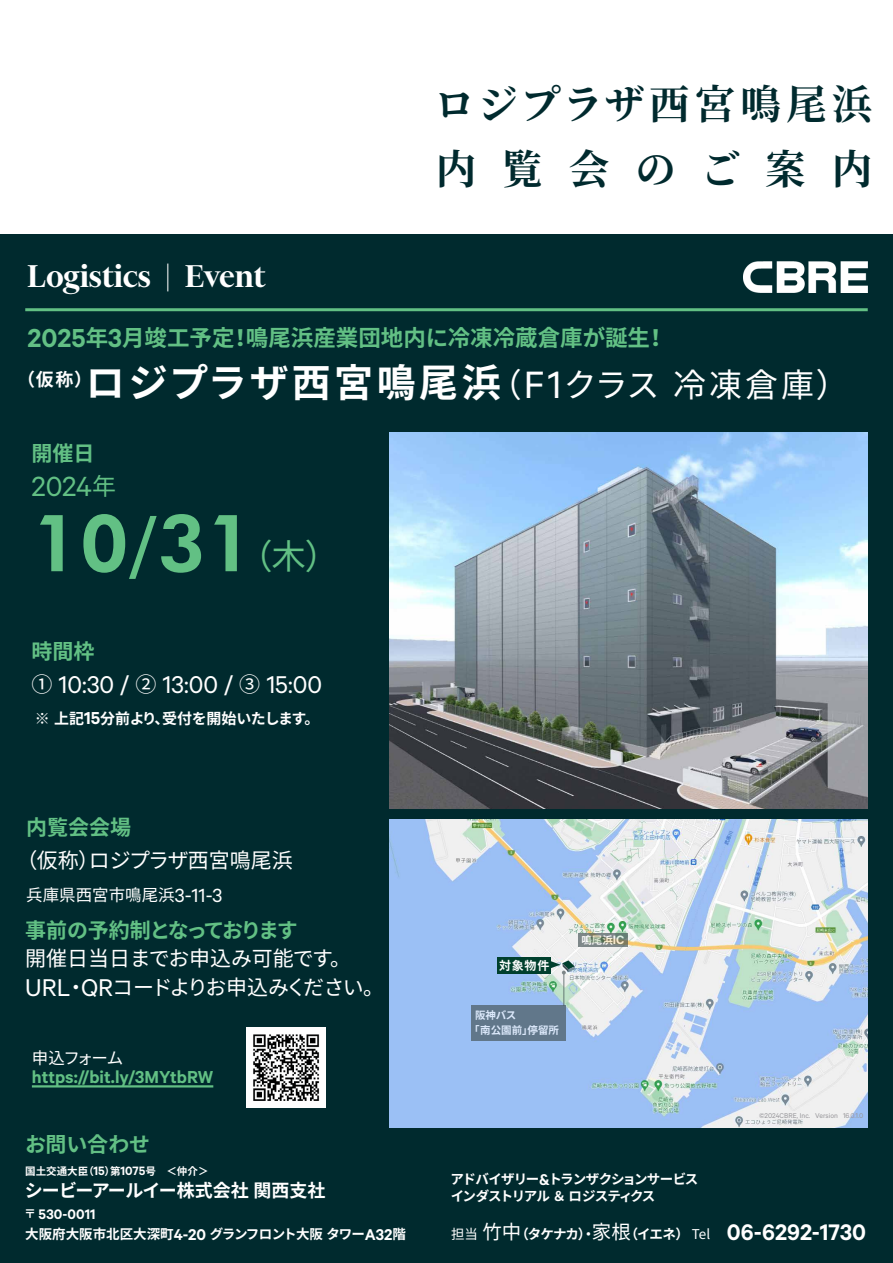
<style>
.page{position:relative;width:893px;height:1263px;background:#fff}
.page>*{position:absolute;margin:0;border:0;box-sizing:border-box;transform-origin:0 0}
.t1{font:800 79.2px "Futura BT";color:#62c084}
.t2{font:700 40.5px/64.5px "Noto Serif CJ Kjp";letter-spacing:.125em;color:#002a2e}
.t3{font:700 39px "Noto Sans CJ Kjp";letter-spacing:.09em;color:#fff}
.t4{font:600 36px "Financier Display";color:#fff}
.t5{font:34.5px "Noto Sans CJ Kjp";color:#62c084}
.t6{font:31.2px "Calibre";color:#62c084}
.t7{font:27.3px "Calibre";color:#fff}
.t8{font:700 22.5px "Noto Sans CJ Kjp";color:#62c084}
.t9{font:21px/28.5px "Noto Sans CJ Kjp";letter-spacing:-.02em;color:#fff}
.t10{font:700 21px "Noto Sans CJ Kjp";letter-spacing:-.005em;color:#62c084}
.t11{font:700 21px "Noto Sans CJ Kjp";letter-spacing:-.1em;color:#62c084}
.t12{font:600 19.5px "Calibre";color:#62c084}
.t13{font:700 18px "Noto Sans CJ Kjp";letter-spacing:-.025em;color:#fff}
.t14{font:16.5px "Noto Sans CJ Kjp";color:#fff}
.t15{font:600 15.6px "Calibre";color:#fff}
.t16{font:700 15px "Noto Sans CJ Kjp";letter-spacing:-.025em;color:#fff}
.t17{font:700 13.5px/16.5px "Noto Sans CJ Kjp";letter-spacing:-.06em;color:#fff}
.t18{font:700 13.5px "Noto Sans CJ Kjp";color:#fff}
.t19{font:700 12px "Noto Sans CJ Kjp";color:#fff}
.t20{font:700 10.5px/15px "Noto Sans CJ Kjp";color:#fff}
.t21{font:7.8px "Calibre";color:#97969a}
.s1{font-weight:400}
.s2{font-family:"Calibre";font-weight:600;font-size:29.25px}
.s3{font-weight:400;font-size:33px}
.s4{font-family:"Calibre";font-weight:400;font-size:42.9px}
.s5{font-family:"Noto Sans CJ Kjp";font-size:24px}
.s6{font-family:"Calibre";font-weight:400;font-size:85.8px}
.s7{font-family:"Noto Sans CJ Kjp";font-size:21px}
.s8{font-family:"Calibre";font-weight:600;font-size:19.5px}
.s9{font-family:"Calibre";font-size:21.45px}
.s10{font-family:"Calibre";font-size:27.3px}
.s11{font-family:"Calibre";font-weight:600;font-size:13.65px}
.s12{font-family:"Noto Sans CJ Kjp";font-weight:700;font-size:12px}
.s13{font-family:"Calibre";font-weight:600;font-size:17.55px}
.s14{font-family:"Noto Sans JP";font-weight:400}
.s15{font-family:"Noto Sans JP";font-weight:400;font-size:19.5px}
.s16{font-family:"Calibre";font-weight:600;font-size:25.35px}
</style>
<div class="page">
<div style="left:0;top:234px;width:893px;height:1029px;background:#002a2e"></div>
<hr style="left:25px;top:308px;width:843px;height:3px;background:#62c084">
<img style="left:247px;top:1028px;width:79px;height:79px">
<hr style="left:32px;top:1085px;width:181px;height:2px;background:#62c084">
<img style="left:389px;top:819px;width:479px;height:309px">
<div style="left:497px;top:957px;width:54px;height:16px;background:#00402d"></div>
<div style="left:471px;top:1005px;width:94px;height:35px;background:#61778a"></div>
<svg style="left:578px;top:934px;width:49px;height:13px"></svg>
<img style="left:389px;top:433px;width:479px;height:375px">
<hr style="left:563px;top:972px;width:1px;height:34px;background:#435254">
<svg style="left:551px;top:960px;width:24px;height:14px"></svg>
<img style="left:743px;top:261px;width:125px;height:32px">
<h3 class="t4" style="left:28px;top:252px;width:239px">Logistics <span class="s1">|</span> Event</h3>
<h2 class="t2" style="left:434px;top:73px;width:440px">ロジプラザ西宮鳴尾浜内覧会のご案内</h2>
<h3 class="t8" style="left:28px;top:325px;width:641px"><span class="s2">2025</span>年<span class="s2">3</span>月竣工予定！鳴尾浜産業団地内に冷凍冷蔵倉庫が誕生！</h3>
<h3 class="t3" style="left:17px;top:361px;width:833px"><sup>（仮称）</sup>ロジプラザ西宮鳴尾浜<span class="s3">（</span><span class="s4">F1</span><span class="s3">クラス冷凍倉庫）</span></h3>
<h3 class="t10" style="left:31px;top:441px;width:64px">開催日</h3>
<h3 class="t6" style="left:31px;top:468px;width:86px">2024<span class="s5">年</span></h3>
<h1 class="t1" style="left:31px;top:495px;width:224px">10<span class="s6">/</span>31</h1>
<h3 class="t5" style="left:238px;top:537px;width:103px">（木）</h3>
<h3 class="t10" style="left:31px;top:639px;width:64px">時間枠</h3>
<h3 class="t7" style="left:31px;top:668px;width:292px"><span class="s7">①</span> 10:30 / <span class="s7">②</span> 13:00 / <span class="s7">③</span> 15:00</h3>
<p class="t16" style="left:35px;top:710px;width:286px">※ 上記<span class="s8">15</span>分前より、受付を開始いたします。</p>
<h3 class="t10" style="left:26px;top:816px;width:106px">内覧会会場</h3>
<h3 class="t9" style="left:17px;top:847px;width:278px">（仮称）ロジプラザ西宮鳴尾浜</h3>
<p class="t14" style="left:26px;top:886px;width:198px">兵庫県西宮市鳴尾浜<span class="s9">3-11-3</span></p>
<h3 class="t11" style="left:25px;top:918px;width:274px">事前の予約制となっております</h3>
<h3 class="t9" style="left:25px;top:945px;width:360px">開催日当日までお申込み可能です。<br><span class="s10">URL</span>・<span class="s10">QR</span>コードよりお申込みください。</h3>
<p class="t14" style="left:32px;top:1048px;width:93px">申込フォーム</p>
<h3 class="t12" style="left:32px;top:1065px;width:183px">https://bit.ly/3MYtbRW</h3>
<h3 class="t10" style="left:25px;top:1133px;width:127px">お問い合わせ</h3>
<p class="t20" style="left:25px;top:1163px;width:185px">国土交通大臣（<span class="s11">15</span>）第<span class="s11">1075</span>号　＜仲介＞</p>
<h3 class="t13" style="left:25px;top:1180px;width:302px">シービーアールイー株式会社関西支社</h3>
<p class="t15" style="left:24px;top:1204px;width:73px"><span class="s12">〒</span> 530-0011</p>
<p class="t18" style="left:25px;top:1226px;width:382px">大阪府大阪市北区大深町<span class="s13">4-20</span> グランフロント大阪タワー<span class="s13">A32</span>階</p>
<p class="t19" style="left:499px;top:958px;width:52px">対象物件</p>
<p class="t20" style="left:470px;top:1007px;width:91px;text-indent:5px">阪神バス<br>「南公園前」停留所</p>
<p class="t20" style="left:581px;top:933px;width:45px">鳴尾浜<span class="s11">IC</span></p>
<p class="t17" style="left:451px;top:1171px;width:249px">アドバイザリー<span class="s13">&amp;</span>トランザクションサービスインダストリアル＆ロジスティクス</p>
<p class="t21" style="left:759px;top:1111px;width:106px">©2024CBRE, Inc. Version 16.0.1.0</p>
<p class="t17" style="left:451px;top:1226px;width:417px"><span class="s14">担当</span> <span class="s15">竹中</span>（タケナカ）・<span class="s15">家根</span>（イエネ） <span class="s14">Tel 　</span><span class="s16">06-6292-1730</span></p>
</div>
